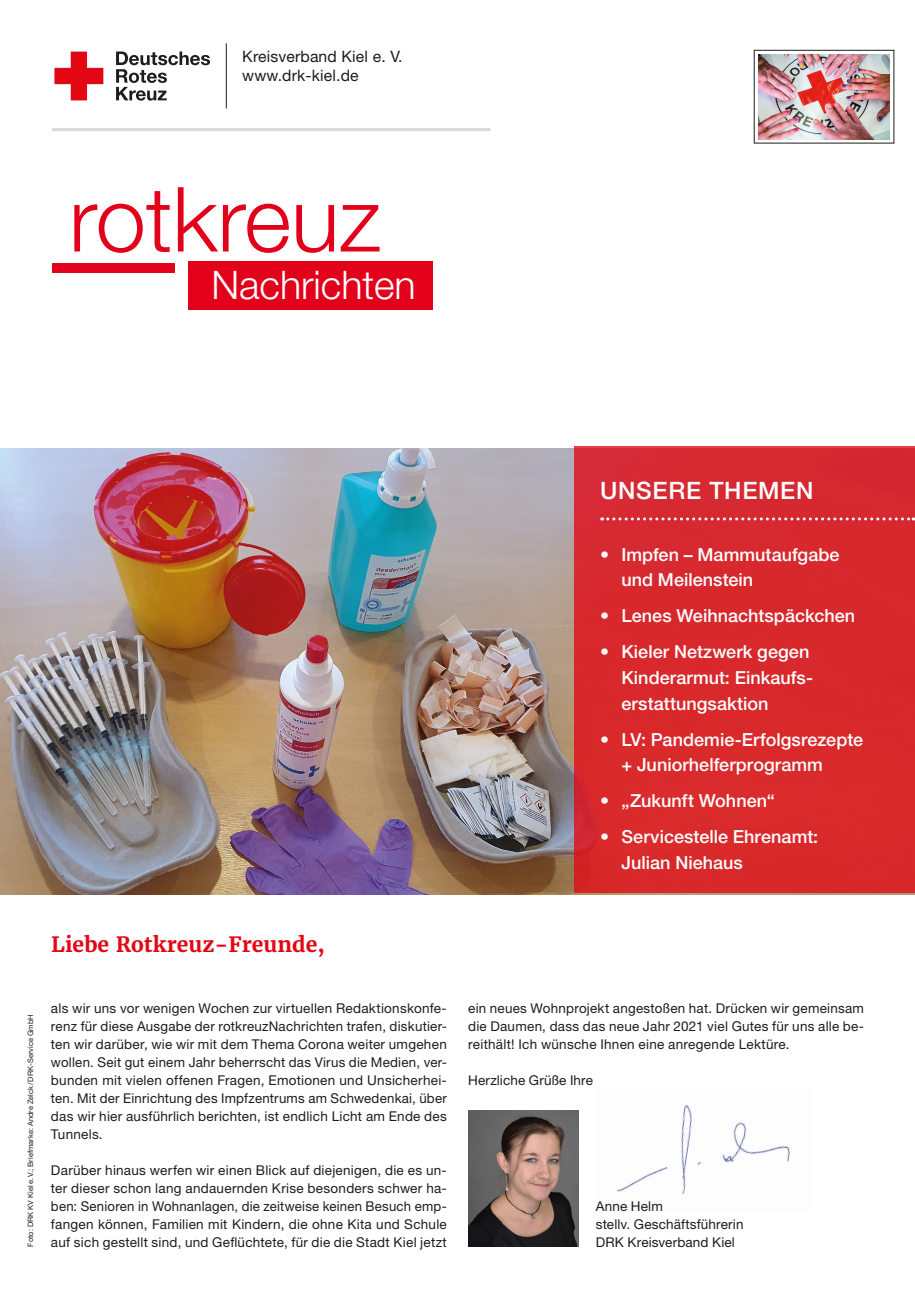
<style>
.page{position:relative;width:915px;height:1297px;background:#fff}
.page>*{position:absolute;margin:0;border:0;box-sizing:border-box;transform-origin:0 0}
.t1{font:300 90px "Helvetica Neue LT Std";color:#e2001a}
.t2{font:300 39.3px "Helvetica Neue LT Pro";color:#fff}
.t3{font:500 24px "Helvetica Neue LT Pro";letter-spacing:.03em;color:#fff}
.t4{font:700 21px "Merriweather";color:#e30613}
.t5{font:500 18px/25.5px "Helvetica Neue LT Pro";color:#fff}
.t6{font:15.75px/19px "Helvetica Neue LT Pro";letter-spacing:.01em;color:#1d1d1b}
.t7{font:13.5px/18px "Helvetica Neue LT Pro";letter-spacing:.02em;color:#1d1d1b;text-align:justify}
.t8{font:7.5px "Helvetica Neue LT Pro";color:#1d1d1b}
</style>
<div class="page">
<img style="left:616px;top:1105px;width:174px;height:90px">
<img style="left:0;top:448px;width:914px;height:447px">
<div style="left:574px;top:446px;width:340px;height:447px;background:#d8292c"></div>
<svg style="left:601px;top:517px;width:312px;height:3px"></svg>
<svg style="left:54px;top:52px;width:49px;height:48px"></svg>
<svg style="left:116px;top:52px;width:94px;height:49px"></svg>
<hr style="left:52px;top:128px;width:438px;height:3px;background:#dad9d3">
<hr style="left:226px;top:43px;width:1px;height:65px;background:#1d1d1b">
<div style="left:188px;top:261px;width:244px;height:49px;background:#e2001a"></div>
<div style="left:52px;top:263px;width:122px;height:9px;background:#e2001a"></div>
<div style="left:753px;top:50px;width:140px;height:93px;border:1px solid #1d1d1b"></div>
<img style="left:758px;top:54px;width:131px;height:85px">
<img style="left:468px;top:1110px;width:110px;height:136px">
<p class="t6" style="left:242px;top:47px;width:162px">Kreisverband Kiel e. V. www.drk-kiel.de</p>
<h1 class="t1" style="left:69px;top:164px;width:313px">rotkreuz</h1>
<h2 class="t2" style="left:211px;top:261px;width:206px">Nachrichten</h2>
<h3 class="t3" style="left:600px;top:476px;width:215px">UNSERE THEMEN</h3>
<h3 class="t5" style="left:621px;top:541px;width:219px;text-indent:-21px">• Impfen – Mammutaufgabe und Meilenstein</h3>
<h3 class="t5" style="left:600px;top:603px;width:256px">• Lenes Weihnachtspäckchen</h3>
<h3 class="t5" style="left:621px;top:639px;width:193px;text-indent:-21px">• Kieler Netzwerk gegen<br>Kinderarmut: Einkaufs&shy;erstattungsaktion</h3>
<h3 class="t5" style="left:621px;top:726px;width:243px;text-indent:-21px">• LV: Pandemie-Erfolgsrezepte + Juniorhelferprogramm</h3>
<h3 class="t5" style="left:600px;top:788px;width:176px">• „Zukunft Wohnen“</h3>
<h3 class="t5" style="left:621px;top:824px;width:198px;text-indent:-21px">• Servicestelle Ehrenamt:<br>Julian Niehaus</h3>
<h3 class="t4" style="left:51px;top:931px;width:275px">Liebe Rotkreuz-Freunde,</h3>
<p class="t8" style="left:26px;top:1247px;width:234px;rotate:-90deg">Foto: DRK KV Kiel e.V.; Briefmarke: Andre Zelck/DRK-Service GmbH</p>
<p class="t7" style="left:51px;top:998px;width:397px">als wir uns vor wenigen Wochen zur virtuellen Redaktionskonfe&shy;renz für diese Ausgabe der rotkreuzNachrichten trafen, diskutier&shy;ten wir darüber, wie wir mit dem Thema Corona weiter umgehen wollen. Seit gut einem Jahr beherrscht das Virus die Medien, ver&shy;bunden mit vielen offenen Fragen, Emotionen und Unsicherhei&shy;ten. Mit der Einrichtung des Impfzentrums am Schwedenkai, über das wir hier ausführlich berichten, ist endlich Licht am Ende des Tunnels.</p>
<p class="t7" style="left:51px;top:1160px;width:397px">Darüber hinaus werfen wir einen Blick auf diejenigen, die es un&shy;ter dieser schon lang andauernden Krise besonders schwer ha&shy;ben: Senioren in Wohnanlagen, die zeitweise keinen Besuch emp&shy;fangen können, Familien mit Kindern, die ohne Kita und Schule auf sich gestellt sind, und Geflüchtete, für die die Stadt Kiel jetzt</p>
<p class="t7" style="left:468px;top:998px;width:397px">ein neues Wohnprojekt angestoßen hat. Drücken wir gemeinsam die Daumen, dass das neue Jahr 2021 viel Gutes für uns alle be&shy;reithält! Ich wünsche Ihnen eine anregende Lektüre.</p>
<p class="t7" style="left:468px;top:1070px;width:126px">Herzliche Grüße Ihre</p>
<p class="t7" style="left:595px;top:1196px;width:149px;text-align:left">Anne Helm<br>stellv. Geschäftsführerin<br>DRK Kreisverband Kiel</p>
</div>
